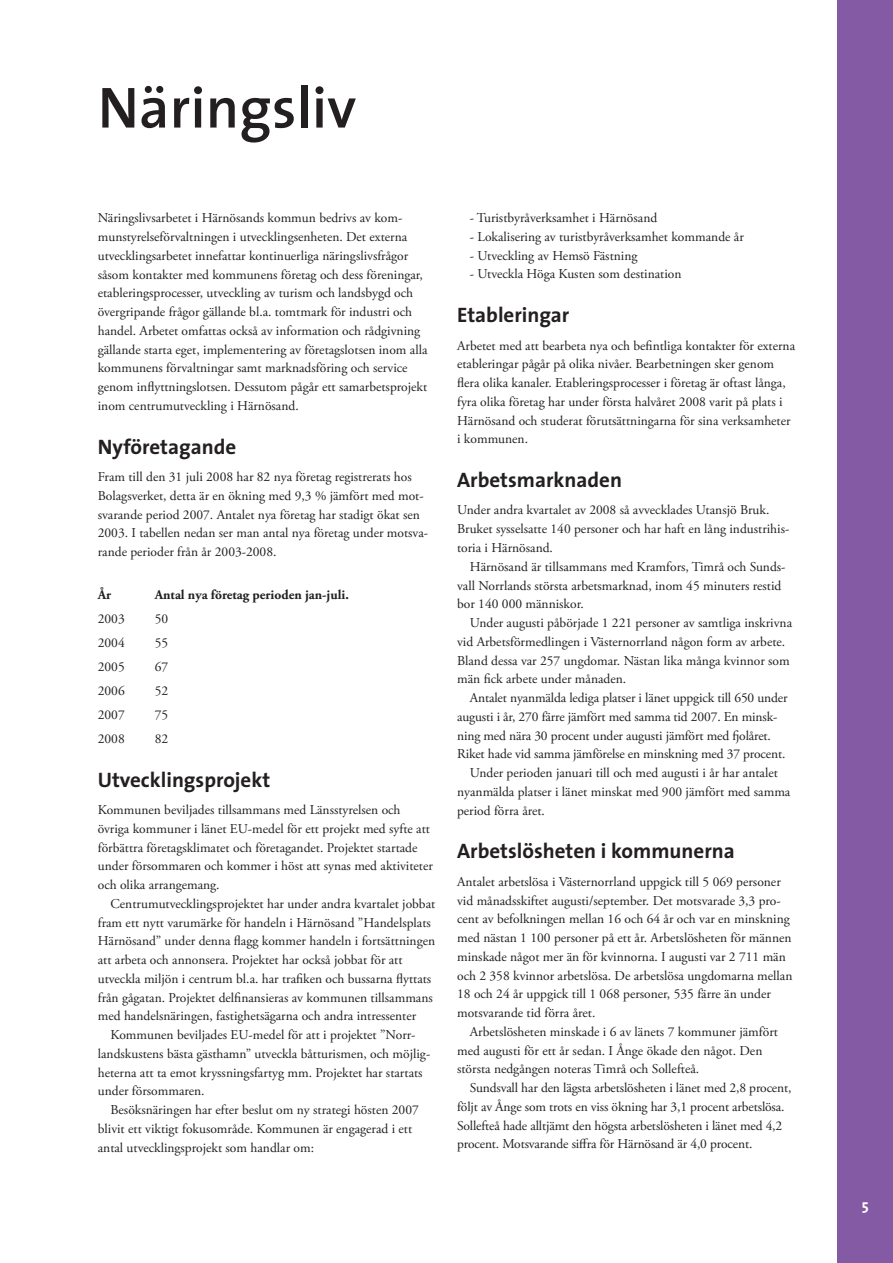
<style>
.page{position:relative;width:893px;height:1263px;background:#fff}
.page>*{position:absolute;margin:0;border:0;box-sizing:border-box;transform-origin:0 0}
.Huvudrubrik{font:600 58.5px "The Sans";color:#231f20}
.Mellanrubrik{font:700 21px "The Sans";color:#231f20}
.t1{font:700 15px "The Sans";color:#fff}
.Brödtext_m_indrag{font:13.5px/18.8px "Adobe Garamond Pro";color:#231f20}
.Brödtext_m_indrag-2{font:700 13.5px "Adobe Garamond Pro";color:#231f20}
</style>
<div class="page">
<div style="left:838px;top:0;width:55px;height:1263px;background:#845aa5"></div>
<p class="Huvudrubrik" style="left:98px;top:59px;width:260px">Näringsliv</p>
<p class="Brödtext_m_indrag" style="left:98px;top:209px;width:331px">Näringslivsarbetet i Härnösands kommun bedrivs av kom&shy;munstyrelseförvaltningen i utvecklingsenheten. Det externa utvecklingsarbetet innefattar kontinuerliga näringslivsfrågor såsom kontakter med kommunens företag och dess föreningar, etableringsprocesser, utveckling av turism och landsbygd och övergripande frågor gällande bl.a. tomtmark för industri och handel. Arbetet omfattas också av information och rådgivning gällande starta eget, implementering av företagslotsen inom alla kommunens förvaltningar samt marknadsföring och service genom inflyttningslotsen. Dessutom pågår ett samarbetsprojekt inom centrumutveckling i Härnösand.</p>
<p class="Mellanrubrik" style="left:98px;top:429px;width:140px">Nyföretagande</p>
<p class="Brödtext_m_indrag" style="left:98px;top:468px;width:332px">Fram till den 31 juli 2008 har 82 nya företag registrerats hos Bolagsverket, detta är en ökning med 9,3 % jämfört med mot&shy;svarande period 2007. Antalet nya företag har stadigt ökat sen 2003. I tabellen nedan ser man antal nya företag under motsva&shy;rande perioder från år 2003-2008.</p>
<p class="Brödtext_m_indrag-2" style="left:98px;top:587px;width:15px">År</p>
<p class="Brödtext_m_indrag-2" style="left:155px;top:587px;width:196px">Antal nya företag perioden jan-juli.</p>
<p class="Brödtext_m_indrag" style="left:98px;top:610px;width:28px">2003</p>
<p class="Brödtext_m_indrag" style="left:155px;top:610px;width:15px">50</p>
<p class="Brödtext_m_indrag" style="left:98px;top:634px;width:28px">2004</p>
<p class="Brödtext_m_indrag" style="left:155px;top:634px;width:15px">55</p>
<p class="Brödtext_m_indrag" style="left:98px;top:658px;width:28px">2005</p>
<p class="Brödtext_m_indrag" style="left:155px;top:658px;width:15px">67</p>
<p class="Brödtext_m_indrag" style="left:98px;top:682px;width:28px">2006</p>
<p class="Brödtext_m_indrag" style="left:155px;top:682px;width:15px">52</p>
<p class="Brödtext_m_indrag" style="left:98px;top:706px;width:28px">2007</p>
<p class="Brödtext_m_indrag" style="left:155px;top:706px;width:15px">75</p>
<p class="Brödtext_m_indrag" style="left:98px;top:730px;width:28px">2008</p>
<p class="Brödtext_m_indrag" style="left:155px;top:730px;width:15px">82</p>
<p class="Mellanrubrik" style="left:98px;top:762px;width:174px">Utvecklingsprojekt</p>
<p class="Brödtext_m_indrag" style="left:98px;top:801px;width:337px">Kommunen beviljades tillsammans med Länsstyrelsen och övriga kommuner i länet EU-medel för ett projekt med syfte att förbättra företagsklimatet och företagandet. Projektet startade under försommaren och kommer i höst att synas med aktiviteter och olika arrangemang.</p>
<p class="Brödtext_m_indrag" style="left:98px;top:895px;width:339px;text-indent:13px">Centrumutvecklingsprojektet har under andra kvartalet jobbat fram ett nytt varumärke för handeln i Härnösand ”Handelsplats Härnösand” under denna flagg kommer handeln i fortsättningen att arbeta och annonsera. Projektet har också jobbat för att utveckla miljön i centrum bl.a. har trafiken och bussarna flyttats från gågatan. Projektet delfinansieras av kommunen tillsammans med handelsnäringen, fastighetsägarna och andra intressenter</p>
<p class="Brödtext_m_indrag" style="left:98px;top:1026px;width:334px;text-indent:13px">Kommunen beviljades EU-medel för att i projektet ”Norr&shy;landskustens bästa gästhamn” utveckla båtturismen, och möjlig&shy;heterna att ta emot kryssningsfartyg mm. Projektet har startats under försommaren.</p>
<p class="Brödtext_m_indrag" style="left:98px;top:1101px;width:323px;text-indent:13px">Besöksnäringen har efter beslut om ny strategi hösten 2007 blivit ett viktigt fokusområde. Kommunen är engagerad i ett antal utvecklingsprojekt som handlar om:</p>
<p class="Brödtext_m_indrag" style="left:470px;top:209px;width:189px">- Turistbyråverksamhet i Härnösand</p>
<p class="Brödtext_m_indrag" style="left:470px;top:228px;width:275px">- Lokalisering av turistbyråverksamhet kommande år</p>
<p class="Brödtext_m_indrag" style="left:470px;top:246px;width:169px">- Utveckling av Hemsö Fästning</p>
<p class="Brödtext_m_indrag" style="left:470px;top:265px;width:213px">- Utveckla Höga Kusten som destination</p>
<p class="Mellanrubrik" style="left:457px;top:298px;width:114px">Etableringar</p>
<p class="Brödtext_m_indrag" style="left:457px;top:336px;width:339px">Arbetet med att bearbeta nya och befintliga kontakter för externa etableringar pågår på olika nivåer. Bearbetningen sker genom flera olika kanaler. Etableringsprocesser i företag är oftast långa, fyra olika företag har under första halvåret 2008 varit på plats i Härnösand och studerat förutsättningarna för sina verksamheter i kommunen.</p>
<p class="Mellanrubrik" style="left:457px;top:463px;width:166px">Arbetsmarknaden</p>
<p class="Brödtext_m_indrag" style="left:457px;top:501px;width:334px">Under andra kvartalet av 2008 så avvecklades Utansjö Bruk.<br>Bruket sysselsatte 140 personer och har haft en lång industrihis&shy;toria i Härnösand.</p>
<p class="Brödtext_m_indrag" style="left:457px;top:558px;width:330px;text-indent:13px">Härnösand är tillsammans med Kramfors, Timrå och Sunds&shy;vall Norrlands största arbetsmarknad, inom 45 minuters restid bor 140 000 människor.</p>
<p class="Brödtext_m_indrag" style="left:457px;top:614px;width:336px;text-indent:13px">Under augusti påbörjade 1 221 personer av samtliga inskrivna vid Arbetsförmedlingen i Västernorrland någon form av arbete.<br>Bland dessa var 257 ungdomar. Nästan lika många kvinnor som män fick arbete under månaden.</p>
<p class="Brödtext_m_indrag" style="left:457px;top:689px;width:332px;text-indent:13px">Antalet nyanmälda lediga platser i länet uppgick till 650 under augusti i år, 270 färre jämfört med samma tid 2007. En minsk&shy;ning med nära 30 procent under augusti jämfört med fjolåret.<br>Riket hade vid samma jämförelse en minskning med 37 procent.</p>
<p class="Brödtext_m_indrag" style="left:457px;top:764px;width:335px;text-indent:13px">Under perioden januari till och med augusti i år har antalet nyanmälda platser i länet minskat med 900 jämfört med samma period förra året.</p>
<p class="Mellanrubrik" style="left:457px;top:834px;width:279px">Arbetslösheten i kommunerna</p>
<p class="Brödtext_m_indrag" style="left:457px;top:872px;width:337px">Antalet arbetslösa i Västernorrland uppgick till 5 069 personer vid månadsskiftet augusti/september. Det motsvarade 3,3 pro&shy;cent av befolkningen mellan 16 och 64 år och var en minskning med nästan 1 100 personer på ett år. Arbetslösheten för männen minskade något mer än för kvinnorna. I augusti var 2 711 män och 2 358 kvinnor arbetslösa. De arbetslösa ungdomarna mellan 18 och 24 år uppgick till 1 068 personer, 535 färre än under motsvarande tid förra året.</p>
<p class="Brödtext_m_indrag" style="left:457px;top:1022px;width:322px;text-indent:13px">Arbetslösheten minskade i 6 av länets 7 kommuner jämfört med augusti för ett år sedan. I Ånge ökade den något. Den största nedgången noteras Timrå och Sollefteå.</p>
<p class="Brödtext_m_indrag" style="left:457px;top:1079px;width:336px;text-indent:13px">Sundsvall har den lägsta arbetslösheten i länet med 2,8 procent, följt av Ånge som trots en viss ökning har 3,1 procent arbetslösa.<br>Sollefteå hade alltjämt den högsta arbetslösheten i länet med 4,2 procent. Motsvarande siffra för Härnösand är 4,0 procent.</p>
<p class="t1" style="left:862px;top:1192px;width:8px">5</p>
</div>
